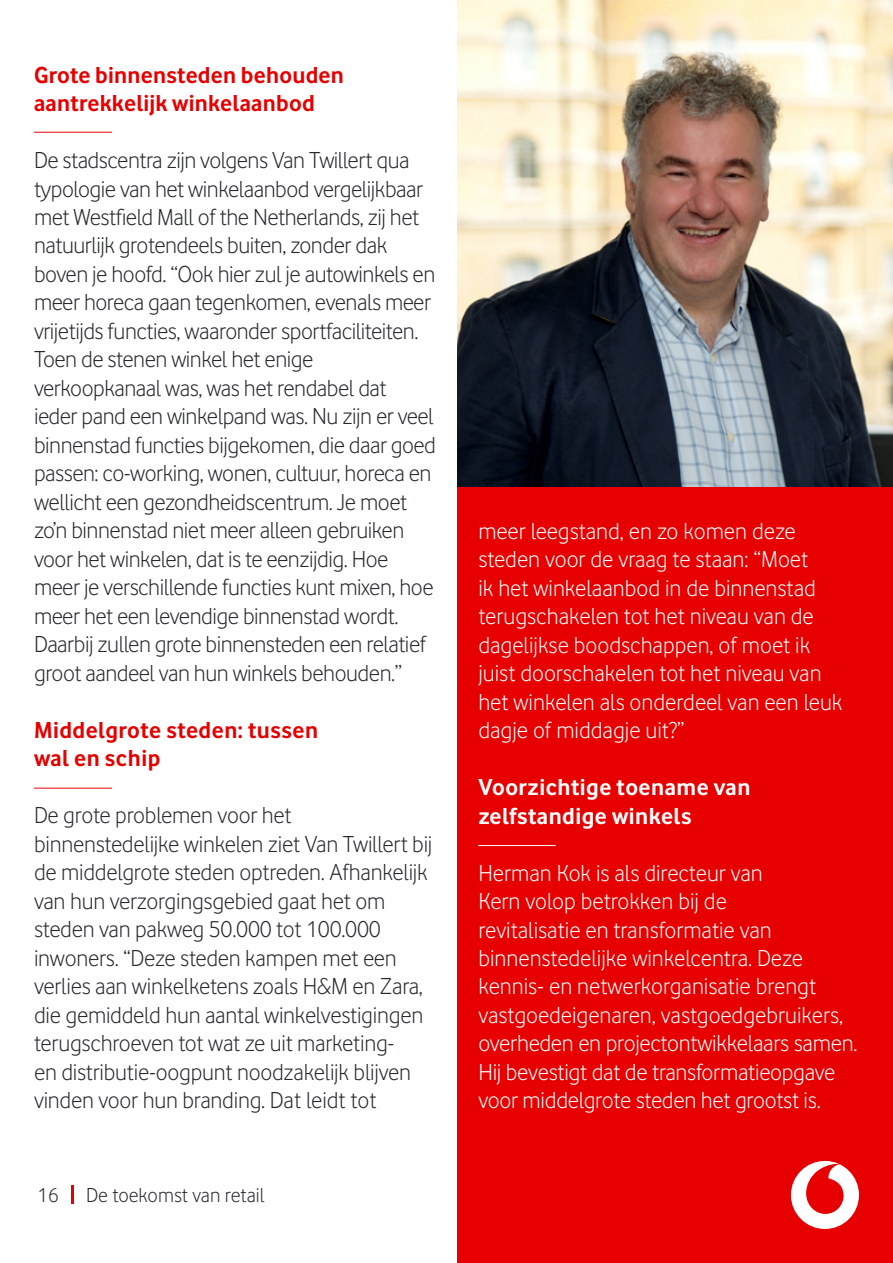
<style>
.page{position:relative;width:893px;height:1263px;background:#fff}
.page>*{position:absolute;margin:0;border:0;box-sizing:border-box;transform-origin:0 0}
.t1{font:300 24px/28.5px "Vodafone";letter-spacing:-.02em;color:#25282b}
.t2{font:300 24px/28.5px "Vodafone";color:#fff}
.t3{font:700 24px/28.5px "Vodafone";letter-spacing:.01em;color:#e60000}
.t4{font:700 24px/28.5px "Vodafone";letter-spacing:.02em;color:#fff}
.t5{font:300 21px "Vodafone";color:#25282b}
</style>
<div class="page">
<div style="left:457px;top:486px;width:436px;height:777px;background:#e60000"></div>
<div style="left:791px;top:1161px;width:68px;height:68px;background:#fff;border-radius:50%"></div>
<svg style="left:806px;top:1164px;width:38px;height:50px"></svg>
<hr style="left:71px;top:1186px;width:3px;height:18px;background:#e60000">
<hr style="left:34px;top:132px;width:78px;height:1px;background:#e60000">
<hr style="left:34px;top:788px;width:78px;height:1px;background:#e60000">
<hr style="left:478px;top:845px;width:78px;height:1px;background:#fff">
<img style="left:457px;top:0;width:436px;height:486px">
<p class="t3" style="left:34px;top:60px;width:311px">Grote binnensteden behouden aantrekkelijk winkelaanbod</p>
<p class="t1" style="left:34px;top:145px;width:403px">De stadscentra zijn volgens Van Twillert qua typologie van het winkelaanbod vergelijkbaar met Westfield Mall of the Netherlands, zij het natuurlijk grotendeels buiten, zonder dak boven je hoofd. “Ook hier zul je autowinkels en meer horeca gaan tegenkomen, evenals meer vrijetijds functies, waaronder sportfaciliteiten.<br>Toen de stenen winkel het enige verkoopkanaal was, was het rendabel dat ieder pand een winkelpand was. Nu zijn er veel binnenstad functies bijgekomen, die daar goed passen: co-working, wonen, cultuur, horeca en wellicht een gezondheidscentrum. Je moet zo’n binnenstad niet meer alleen gebruiken voor het winkelen, dat is te eenzijdig. Hoe meer je verschillende functies kunt mixen, hoe meer het een levendige binnenstad wordt.<br>Daarbij zullen grote binnensteden een relatief groot aandeel van hun winkels behouden.”</p>
<p class="t3" style="left:34px;top:715px;width:286px">Middelgrote steden: tussen wal en schip</p>
<p class="t1" style="left:34px;top:801px;width:400px">De grote problemen voor het binnenstedelijke winkelen ziet Van Twillert bij de middelgrote steden optreden. Afhankelijk van hun verzorgingsgebied gaat het om steden van pakweg 50.000 tot 100.000 inwoners. “Deze steden kampen met een verlies aan winkelketens zoals H&amp;M en Zara, die gemiddeld hun aantal winkelvestigingen terugschroeven tot wat ze uit marketing-<br>en distributie-oogpunt noodzakelijk blijven vinden voor hun branding. Dat leidt tot</p>
<p class="t5" style="left:37px;top:1182px;width:23px">16</p>
<p class="t5" style="left:86px;top:1182px;width:180px">De toekomst van retail</p>
<p class="t2" style="left:478px;top:516px;width:366px">meer leegstand, en zo komen deze steden voor de vraag te staan: “Moet<br>ik het winkelaanbod in de binnenstad terugschakelen tot het niveau van de dagelijkse boodschappen, of moet ik juist doorschakelen tot het niveau van het winkelen als onderdeel van een leuk dagje of middagje uit?”</p>
<p class="t4" style="left:478px;top:772px;width:274px">Voorzichtige toename van zelfstandige winkels</p>
<p class="t2" style="left:478px;top:858px;width:381px">Herman Kok is als directeur van<br>Kern volop betrokken bij de<br>revitalisatie en transformatie van binnenstedelijke winkelcentra. Deze kennis- en netwerkorganisatie brengt vastgoedeigenaren, vastgoedgebruikers, overheden en projectontwikkelaars samen.<br>Hij bevestigt dat de transformatieopgave voor middelgrote steden het grootst is.</p>
</div>
